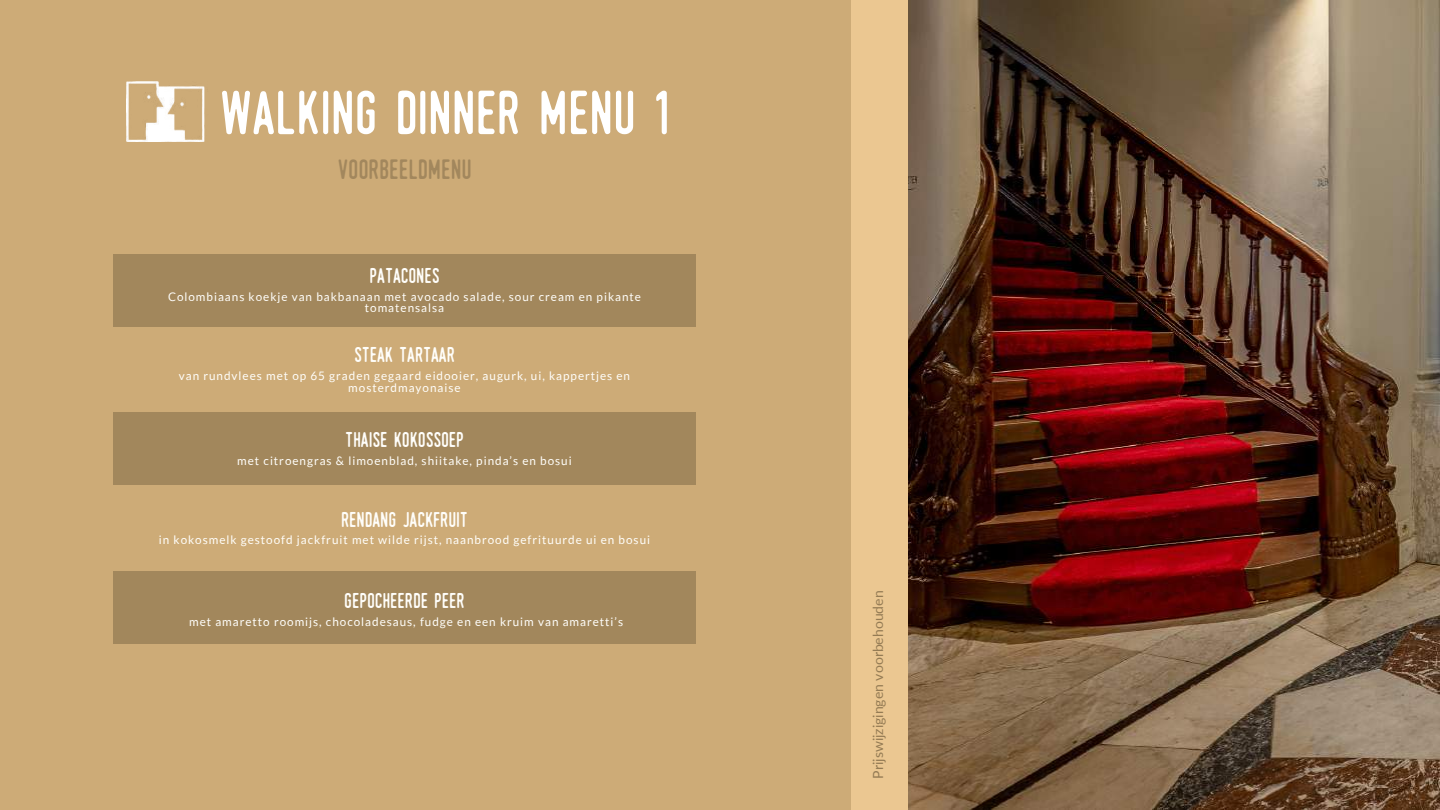
<style>
.page{position:relative;width:1440px;height:810px;background:#fff}
.page>*{position:absolute;margin:0;border:0;box-sizing:border-box;transform-origin:0 0}
.t1{font:60px "Monthoers 2.0 Clean";color:#fff}
.t2{font:27px "Monthoers 2.0 Clean";color:#a2875d}
.t3{font:20.7px "Monthoers 2.0 Clean";color:#fffefa}
.t4{font:14px "Lato";color:#947b54}
.t5{font:11.7px/11.7px "Lato";letter-spacing:.085em;color:#fffefa;text-align:center}
</style>
<div class="page">
<img style="left:907px;top:0;width:533px;height:810px">
<div style="left:0;top:0;width:907px;height:810px;background:#ebc791"></div>
<div style="left:0;top:0;width:851px;height:810px;background:#cdab77"></div>
<img style="left:126px;top:81px;width:79px;height:61px">
<div style="left:113px;top:254px;width:583px;height:72px;background:#a2875c"></div>
<div style="left:113px;top:413px;width:583px;height:72px;background:#a2875c"></div>
<div style="left:113px;top:571px;width:583px;height:72px;background:#a2875c"></div>
<h1 class="t1" style="left:219px;top:78px;width:452px">WALKING DINNER MENU 1</h1>
<h2 class="t2" style="left:337px;top:154px;width:136px">VOORBEELDMENU</h2>
<h3 class="t3" style="left:370px;top:264px;width:71px">PATACONES</h3>
<p class="t5" style="left:168px;top:290px;width:475px">Colombiaans koekje van bakbanaan met avocado salade, sour cream en pikante tomatensalsa</p>
<h3 class="t3" style="left:354px;top:343px;width:102px">STEAK TARTAAR</h3>
<p class="t5" style="left:179px;top:370px;width:453px">van rundvlees met op 65 graden gegaard eidooier, augurk, ui, kappertjes en mosterdmayonaise</p>
<h3 class="t3" style="left:345px;top:428px;width:120px">THAISE KOKOSSOEP</h3>
<p class="t5" style="left:237px;top:455px;width:336px">met citroengras &amp; limoenblad, shiitake, pinda’s en bosui</p>
<h3 class="t3" style="left:341px;top:507px;width:128px">RENDANG JACKFRUIT</h3>
<p class="t5" style="left:159px;top:534px;width:493px">in kokosmelk gestoofd jackfruit met wilde rijst, naanbrood gefrituurde ui en bosui</p>
<h3 class="t3" style="left:344px;top:589px;width:122px">GEPOCHEERDE PEER</h3>
<p class="t5" style="left:189px;top:615px;width:436px">met amaretto roomijs, chocoladesaus, fudge en een kruim van amaretti’s</p>
<p class="t4" style="left:869px;top:779px;width:190px;rotate:-90deg">Prijswijzigingen voorbehouden</p>
</div>
